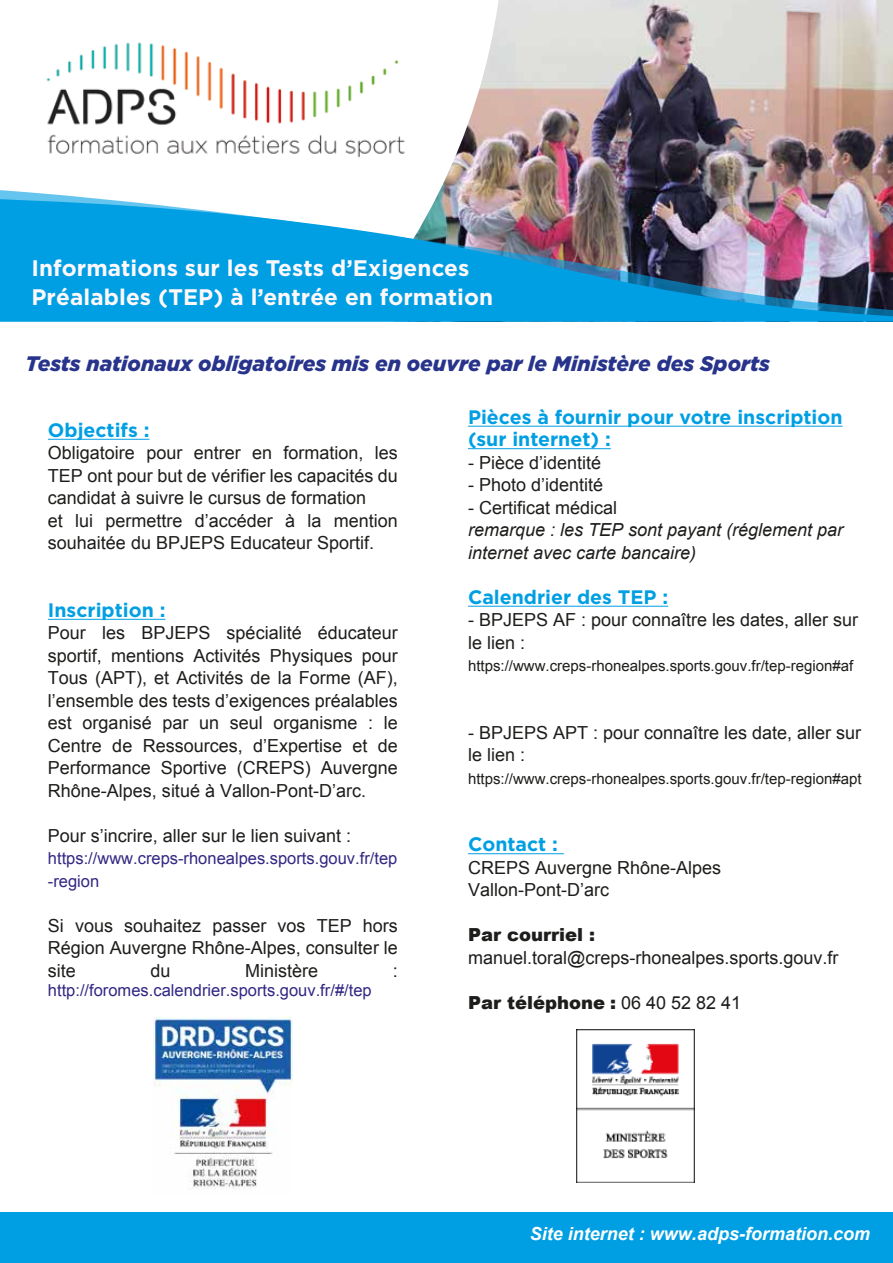
<style>
.page{position:relative;width:893px;height:1263px;background:#fff}
.page>*{position:absolute;margin:0;border:0;box-sizing:border-box;transform-origin:0 0}
.t1{font:700 22.5px/28.5px "Gotham";letter-spacing:.005em;color:#fef8fb}
.t2{font:italic 900 21px "Gotham";color:#28348b}
.t3{font:700 19.5px/22.5px "Gotham";color:#009fe3}
.t4{font:18px/22.5px "Arial";color:#1d1d1b}
.t5{font:italic 18px/22.5px "Arial";color:#1d1d1b}
.t6{font:900 18px "Arial";color:#1d1d1b}
.t7{font:italic 700 18px "Arial";color:#fff}
.t8{font:16.5px/22.5px "Arial";color:#312783}
.t9{font:15px "Arial";color:#1d1d1b}
.s1{font-weight:400}
</style>
<div class="page">
<img style="left:505px;top:0;width:388px;height:187px">
<div style="left:0;top:1213px;width:893px;height:50px;background:#009fe3"></div>
<hr style="left:468px;top:426px;width:375px;height:1px;background:#009fe3">
<hr style="left:468px;top:448px;width:143px;height:1px;background:#009fe3">
<hr style="left:468px;top:606px;width:200px;height:1px;background:#009fe3">
<hr style="left:468px;top:853px;width:96px;height:1px;background:#009fe3">
<img style="left:441px;top:0;width:64px;height:187px">
<img style="left:0;top:187px;width:893px;height:11px">
<img style="left:0;top:198px;width:893px;height:124px">
<img style="left:46px;top:42px;width:359px;height:116px">
<hr style="left:48px;top:439px;width:101px;height:1px;background:#009fe3">
<hr style="left:48px;top:619px;width:117px;height:1px;background:#009fe3">
<img style="left:154px;top:1017px;width:138px;height:172px">
<img style="left:577px;top:1030px;width:118px;height:153px">
<p class="t1" style="left:32px;top:253px;width:463px">Informations sur les Tests d’Exigences<br>Préalables (TEP) à l’entrée en formation</p>
<p class="t2" style="left:26px;top:352px;width:746px">Tests nationaux obligatoires mis en oeuvre par le Ministère des Sports</p>
<p class="t3" style="left:468px;top:405px;width:376px">Pièces à fournir pour votre inscription (sur internet) :</p>
<p class="t4" style="left:468px;top:451px;width:135px">- Pièce d’identité</p>
<p class="t4" style="left:468px;top:474px;width:137px">- Photo d’identité</p>
<p class="t4" style="left:468px;top:496px;width:151px">- Certificat médical</p>
<p class="t5" style="left:468px;top:519px;width:377px">remarque : les TEP sont payant (réglement par internet avec carte bancaire)</p>
<p class="t3" style="left:468px;top:585px;width:202px">Calendrier des TEP :</p>
<p class="t4" style="left:468px;top:609px;width:392px">- BPJEPS AF : pour connaître les dates, aller sur le lien :</p>
<p class="t9" style="left:468px;top:656px;width:387px">https://www.creps-rhonealpes.sports.gouv.fr/tep-region#af</p>
<p class="t3" style="left:48px;top:418px;width:103px">Objectifs :</p>
<p class="t4" style="left:48px;top:442px;width:351px">Obligatoire pour entrer en formation, les TEP ont pour but de vérifier les capacités du candidat à suivre le cursus de formation<br>et lui permettre d’accéder à la mention souhaitée du BPJEPS Educateur Sportif.</p>
<p class="t3" style="left:48px;top:598px;width:119px">Inscription :</p>
<p class="t4" style="left:48px;top:622px;width:351px;text-align:justify">Pour les BPJEPS spécialité éducateur sportif, mentions Activités Physiques pour Tous (APT), et Activités de la Forme (AF), l’ensemble des tests d’exigences préalables est organisé par un seul organisme : le Centre de Ressources, d’Expertise et de Performance Sportive (CREPS) Auvergne Rhône-Alpes, situé à Vallon-Pont-D’arc.</p>
<p class="t4" style="left:48px;top:824px;width:305px">Pour s’incrire, aller sur le lien suivant :</p>
<p class="t8" style="left:48px;top:847px;width:351px">https://www.creps-rhonealpes.sports.gouv.fr/tep -region</p>
<p class="t4" style="left:48px;top:914px;width:351px;text-align:justify">Si vous souhaitez passer vos TEP hors Région Auvergne Rhône-Alpes, consulter le site</p>
<p class="t4" style="left:468px;top:721px;width:395px">- BPJEPS APT : pour connaître les date, aller sur le lien :</p>
<p class="t9" style="left:468px;top:768px;width:395px">https://www.creps-rhonealpes.sports.gouv.fr/tep-region#apt</p>
<p class="t3" style="left:468px;top:832px;width:91px">Contact :</p>
<p class="t4" style="left:468px;top:856px;width:255px">CREPS Auvergne Rhône-Alpes<br>Vallon-Pont-D’arc</p>
<p class="t6" style="left:468px;top:922px;width:128px">Par courriel :</p>
<p class="t4" style="left:468px;top:946px;width:372px">manuel.toral@creps-rhonealpes.sports.gouv.fr</p>
<p class="t6" style="left:468px;top:989px;width:275px">Par téléphone : <span class="s1">06 40 52 82 41</span></p>
<p class="t4" style="left:151px;top:959px;width:22px">du</p>
<p class="t4" style="left:245px;top:959px;width:75px">Ministère</p>
<p class="t4" style="left:393px;top:959px;width:7px">:</p>
<p class="t8" style="left:48px;top:979px;width:325px">http://foromes.calendrier.sports.gouv.fr/#/tep</p>
<p class="t7" style="left:530px;top:1222px;width:342px">Site internet : www.adps-formation.com</p>
</div>
